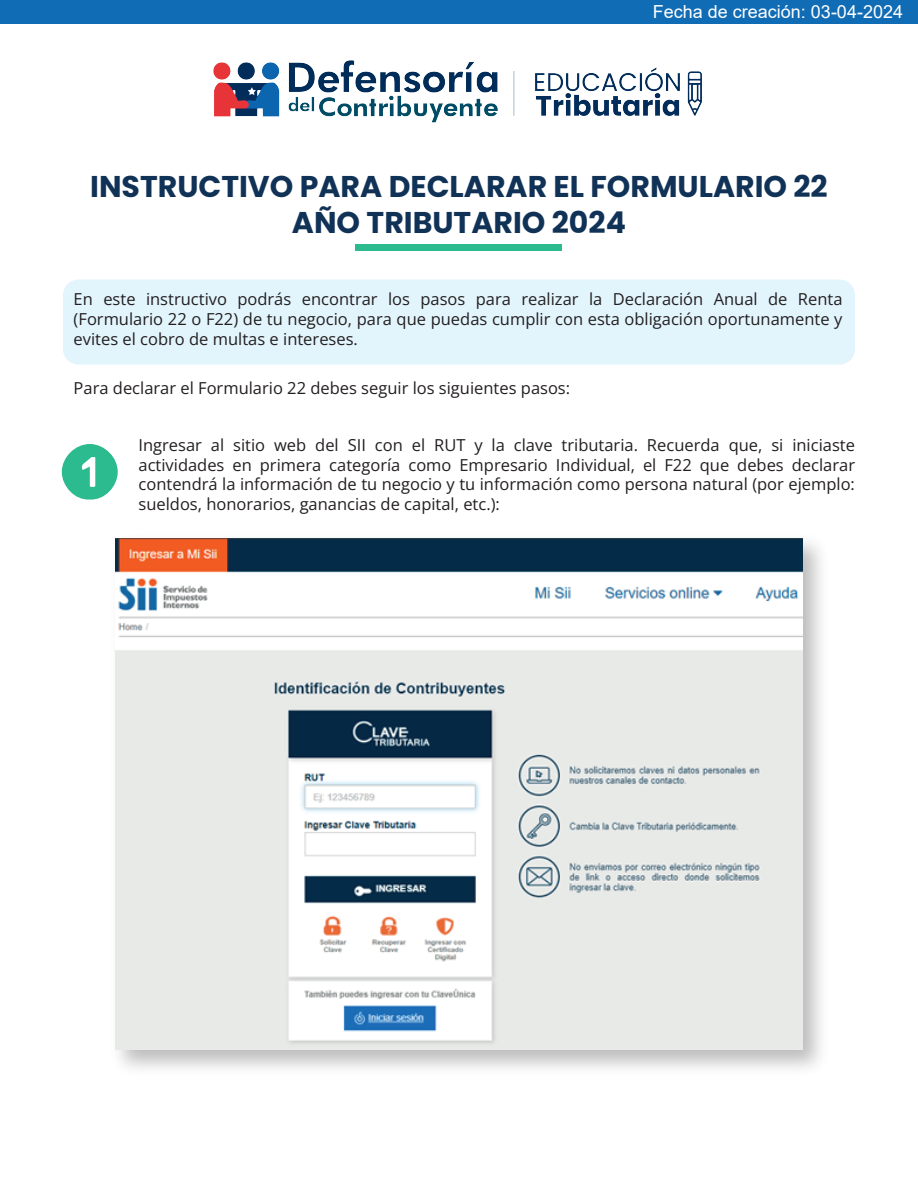
<style>
.page{position:relative;width:918px;height:1188px;background:#fff}
.page>*{position:absolute;margin:0;border:0;box-sizing:border-box;transform-origin:0 0}
.t1{font:700 30px/36px "Poppins";color:#113257;text-align:center}
.t2{font:18px "Arial";color:#fff}
.t3{font:16.5px/19.8px "Open Sans";color:#231f20;text-align:justify}
</style>
<div class="page">
<div style="left:63px;top:280px;width:792px;height:85px;background:#e2f4fc;border-radius:15px"></div>
<div style="left:0;top:0;width:918px;height:24px;background:#106cb5"></div>
<img style="left:213px;top:60px;width:489px;height:63px">
<div style="left:356px;top:244px;width:206px;height:7px;background:#2cba8f"></div>
<svg style="left:62px;top:444px;width:56px;height:56px"></svg>
<img style="left:115px;top:538px;width:688px;height:512px">
<p class="t2" style="left:653px;top:-1px;width:252px">Fecha de creación: 03-04-2024</p>
<h1 class="t1" style="left:90px;top:169px;width:739px">INSTRUCTIVO PARA DECLARAR EL FORMULARIO 22<br>AÑO TRIBUTARIO 2024</h1>
<p class="t3" style="left:74px;top:289px;width:770px">En este instructivo podrás encontrar los pasos para realizar la Declaración Anual de Renta (Formulario 22 o F22) de tu negocio, para que puedas cumplir con esta obligación oportunamente y evites el cobro de multas e intereses.</p>
<p class="t3" style="left:74px;top:377px;width:498px">Para declarar el Formulario 22 debes seguir los siguientes pasos:</p>
<p class="t3" style="left:139px;top:435px;width:718px">Ingresar al sitio web del SII con el RUT y la clave tributaria. Recuerda que, si iniciaste actividades en primera categoría como Empresario Individual, el F22 que debes declarar contendrá la información de tu negocio y tu información como persona natural (por ejemplo: sueldos, honorarios, ganancias de capital, etc.):</p>
</div>
